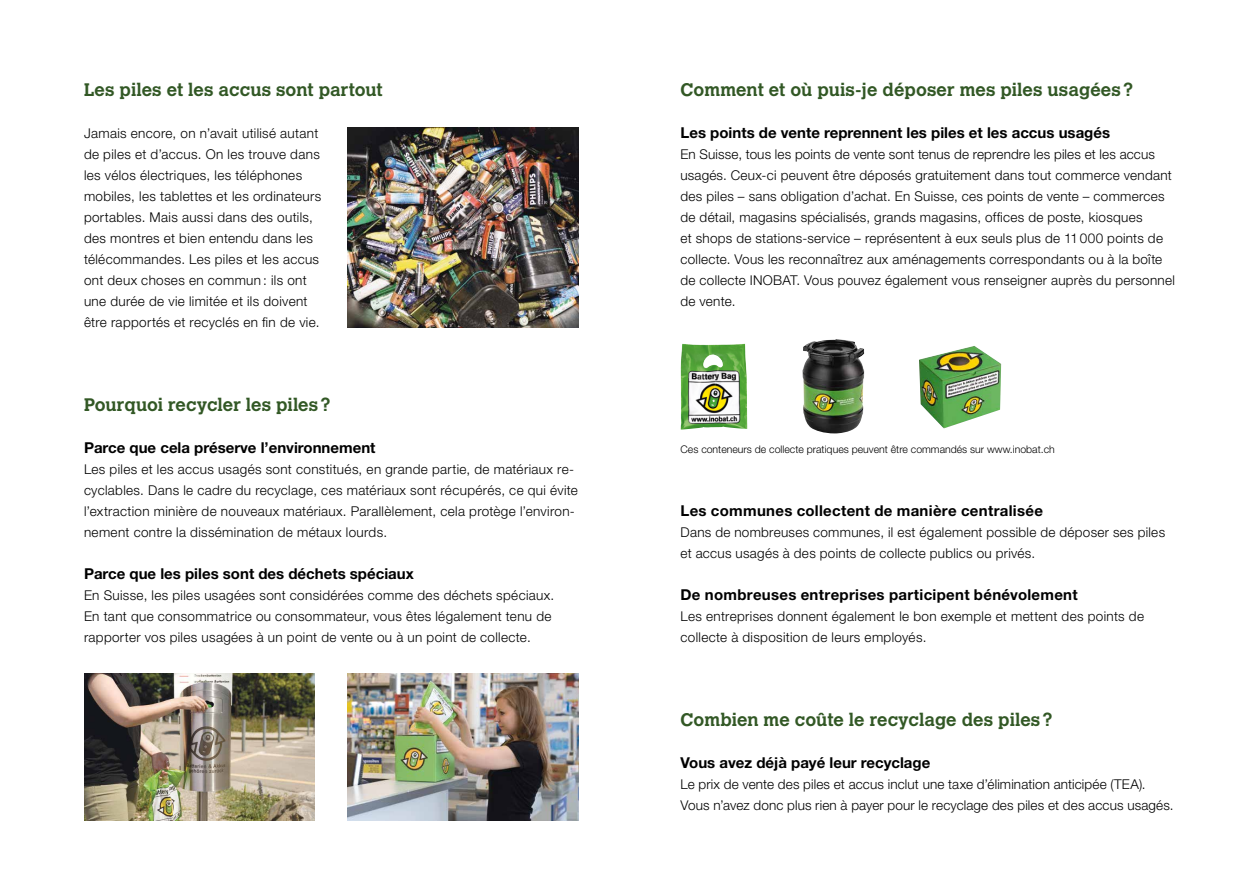
<style>
.page{position:relative;width:1259px;height:893px;background:#fff}
.page>*{position:absolute;margin:0;border:0;box-sizing:border-box;transform-origin:0 0}
.t1{font:700 18px "Calvert MT Std";color:#325825}
.t2{font:700 15px "Helvetica Neue LT Std";color:#000}
.t3{font:700 15px "Helvetica Neue LT Std";letter-spacing:.02em;color:#000}
.t4{font:300 13.5px/21px "Helvetica Neue LT Std";letter-spacing:.02em;color:#000}
.t5{font:300 10.5px "Helvetica Neue LT Std";color:#000}
</style>
<div class="page">
<img style="left:802px;top:339px;width:62px;height:94px">
<img style="left:919px;top:346px;width:82px;height:82px">
<img style="left:697px;top:344px;width:47px;height:1px">
<img style="left:348px;top:128px;width:230px;height:199px">
<img style="left:84px;top:674px;width:231px;height:146px">
<img style="left:348px;top:674px;width:230px;height:146px">
<h1 class="t1" style="left:84px;top:78px;width:300px">Les piles et les accus sont partout</h1>
<h1 class="t1" style="left:680px;top:78px;width:454px">Comment et où puis-je déposer mes piles usagées?</h1>
<p class="t4" style="left:84px;top:122px;width:239px">Jamais encore, on n’avait utilisé autant de piles et d’accus. On les trouve dans les vélos électriques, les téléphones mobiles, les tablettes et les ordinateurs portables. Mais aussi dans des outils, des montres et bien entendu dans les télécommandes. Les piles et les accus ont deux choses en commun : ils ont une durée de vie limitée et ils doivent être rapportés et recyclés en fin de vie.</p>
<p class="t2" style="left:680px;top:123px;width:431px">Les points de vente reprennent les piles et les accus usagés</p>
<p class="t4" style="left:680px;top:143px;width:496px">En Suisse, tous les points de vente sont tenus de reprendre les piles et les accus usagés. Ceux-ci peuvent être déposés gratuitement dans tout commerce vendant des piles – sans obligation d’achat. En Suisse, ces points de vente – commerces de détail, magasins spécialisés, grands magasins, offices de poste, kiosques<br>et shops de stations-service – représentent à eux seuls plus de 11 000 points de collecte. Vous les reconnaîtrez aux aménagements correspondants ou à la boîte de collecte INOBAT. Vous pouvez également vous renseigner auprès du personnel de vente.</p>
<h1 class="t1" style="left:84px;top:393px;width:248px">Pourquoi recycler les piles?</h1>
<p class="t2" style="left:84px;top:438px;width:293px">Parce que cela préserve l’environnement</p>
<p class="t4" style="left:84px;top:458px;width:495px">Les piles et les accus usagés sont constitués, en grande partie, de matériaux re&shy;cyclables. Dans le cadre du recyclage, ces matériaux sont récupérés, ce qui évite l’extraction minière de nouveaux matériaux. Parallèlement, cela protège l’environ&shy;nement contre la dissémination de métaux lourds.</p>
<p class="t2" style="left:84px;top:564px;width:331px">Parce que les piles sont des déchets spéciaux</p>
<p class="t4" style="left:84px;top:584px;width:472px">En Suisse, les piles usagées sont considérées comme des déchets spéciaux.<br>En tant que consommatrice ou consommateur, vous êtes légalement tenu de rapporter vos piles usagées à un point de vente ou à un point de collecte.</p>
<p class="t5" style="left:680px;top:443px;width:376px">Ces conteneurs de collecte pratiques peuvent être commandés sur www.inobat.ch</p>
<p class="t3" style="left:680px;top:501px;width:364px">Les communes collectent de manière centralisée</p>
<p class="t4" style="left:680px;top:521px;width:486px">Dans de nombreuses communes, il est également possible de déposer ses piles et accus usagés à des points de collecte publics ou privés.</p>
<p class="t3" style="left:680px;top:585px;width:399px">De nombreuses entreprises participent bénévolement</p>
<p class="t4" style="left:680px;top:605px;width:465px">Les entreprises donnent également le bon exemple et mettent des points de collecte à disposition de leurs employés.</p>
<h1 class="t1" style="left:680px;top:708px;width:373px">Combien me coûte le recyclage des piles?</h1>
<p class="t2" style="left:680px;top:753px;width:251px">Vous avez déjà payé leur recyclage</p>
<p class="t4" style="left:680px;top:773px;width:494px">Le prix de vente des piles et accus inclut une taxe d’élimination anticipée (TEA).<br>Vous n’avez donc plus rien à payer pour le recyclage des piles et des accus usagés.</p>
</div>
